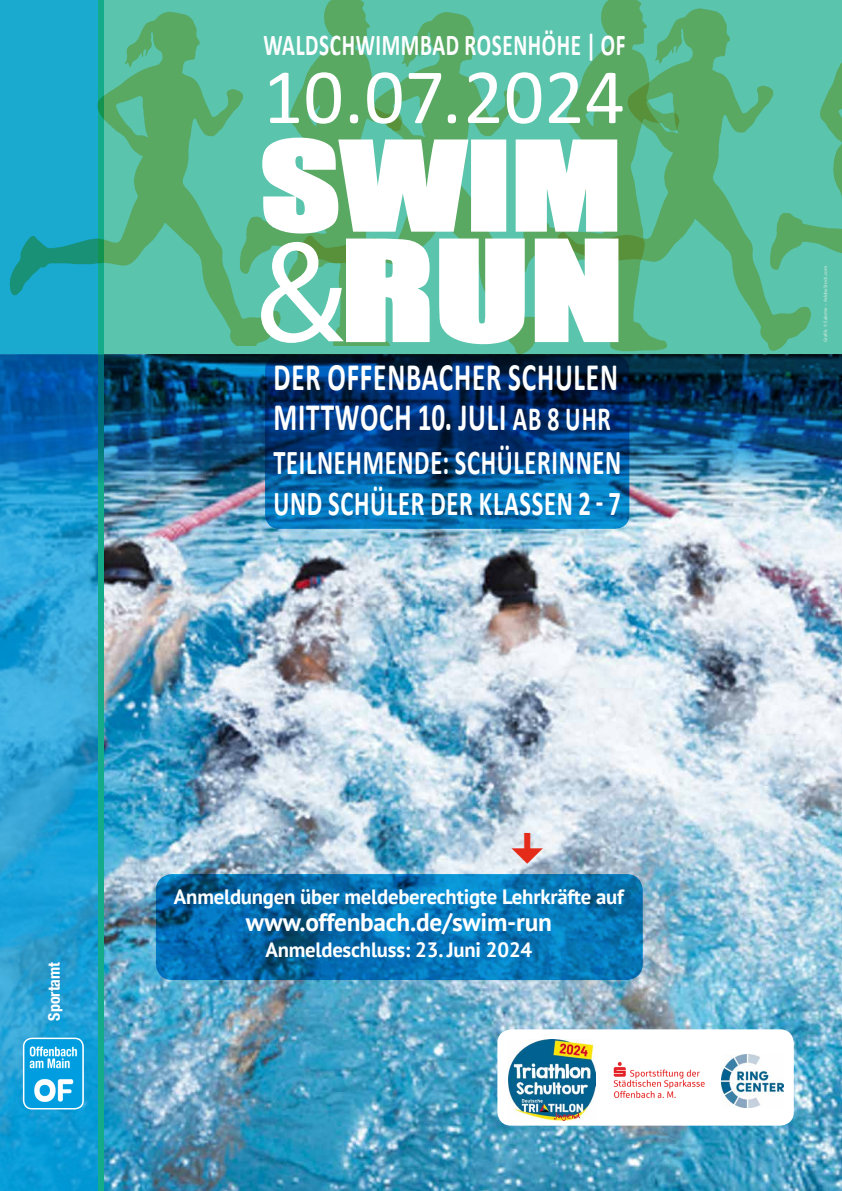
<style>
.page{position:relative;width:842px;height:1191px;background:#fff}
.page>*{position:absolute;margin:0;border:0;box-sizing:border-box;transform-origin:0 0}
.t1{font:126.1px "Impact";color:#fff;scale:1.38 1}
.t2{font:112.3px "Impact";color:#fff;scale:1.38 1}
.t3{font:79px "Calibri";letter-spacing:.005em;color:#fff}
.t4{font:700 39px/40px "Calibri";letter-spacing:.03em;color:#fff;scale:.7 1}
.t5{font:700 35px/40px "Calibri";letter-spacing:.03em;color:#fff;scale:.7 1}
.t6{font:700 30.4px "Calibri";letter-spacing:.03em;color:#fff;scale:.7 1}
.t7{font:700 25.3px "PT Sans";letter-spacing:-.01em;color:#fff}
.t8{font:700 20.7px "PT Sans";letter-spacing:-.01em;color:#fff}
.t9{font:700 condensed 16px "Helvetica Neue";color:#fff}
.t10{font:5px "Myriad Pro";letter-spacing:.01em;color:#d8ece2}
.s1{font-family:"Myriad Pro";font-size:145px}
.s2{font-size:34px}
</style>
<div class="page">
<img style="left:98px;top:483px;width:744px;height:708px">
<svg style="left:0;top:346px;width:98px;height:845px;background:#25a2d7"></svg>
<div style="left:99px;top:0;width:5px;height:1191px;background:#13ab89"></div>
<img style="left:24px;top:1038px;width:59px;height:70px">
<div style="left:23px;top:1037px;width:61px;height:72px;border:1px solid #fff;border-radius:8px"></div>
<img style="left:0;top:0;width:265px;height:346px">
<img style="left:265px;top:0;width:293px;height:354px">
<img style="left:558px;top:0;width:284px;height:354px">
<img style="left:0;top:354px;width:842px;height:129px">
<svg style="left:156px;top:874px;width:487px;height:106px;background:#056faf"></svg>
<div style="left:497px;top:1029px;width:297px;height:96px;background:#fff;border-radius:14px"></div>
<img style="left:721px;top:1054px;width:62px;height:53px">
<img style="left:613px;top:1061px;width:92px;height:38px">
<img style="left:509px;top:1039px;width:86px;height:81px">
<svg style="left:265px;top:356px;width:364px;height:173px;background:#024685"></svg>
<svg style="left:260px;top:133px;width:360px;height:213px;background:#75c4a2"></svg>
<svg style="left:512px;top:832px;width:31px;height:31px"></svg>
<h3 class="t6" style="left:263px;top:26px;width:519px">WALDSCHWIMMBAD ROSENHÖHE | OF</h3>
<h3 class="t3" style="left:263px;top:48px;width:363px">10.07 2024</h3>
<h2 class="t2" style="left:260px;top:99px;width:264px">SWIM</h2>
<h1 class="t1" style="left:257px;top:193px;width:268px"><span class="s1">&amp;</span>RUN</h1>
<h3 class="t3" style="left:442px;top:48px;width:21px">.</h3>
<h3 class="t4" style="left:273px;top:357px;width:494px">DER OFFENBACHER SCHULEN<br>MITTWOCH 10. JULI <span class="s2">AB 8 UHR</span></h3>
<h3 class="t5" style="left:273px;top:443px;width:499px">TEILNEHMENDE: SCHÜLERINNEN<br>UND SCHÜLER DER KLASSEN 2 - 7</h3>
<p class="t9" style="left:41px;top:1020px;width:60px;rotate:-90deg">Sportamt</p>
<p class="t8" style="left:174px;top:882px;width:451px">Anmeldungen über meldeberechtigte Lehrkräfte auf</p>
<p class="t7" style="left:246px;top:905px;width:308px">www.offenbach.de/swim-run</p>
<p class="t8" style="left:265px;top:935px;width:268px">Anmeldeschluss: 23. Juni 2024</p>
<p class="t10" style="left:822px;top:342px;width:78px;rotate:-90deg">Grafik: © Salome – AdobeStock.com</p>
</div>
